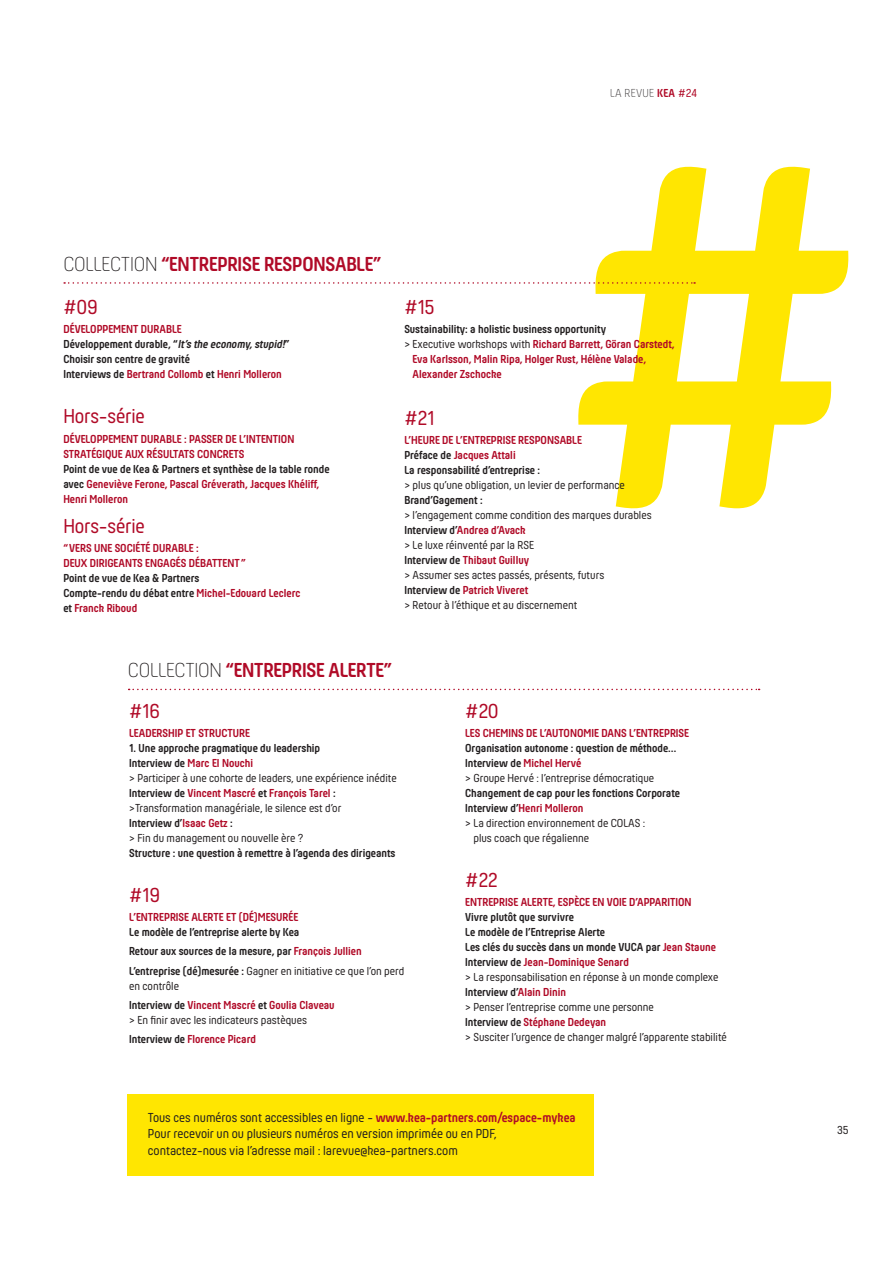
<style>
.page{position:relative;width:893px;height:1263px;background:#fff}
.page>*{position:absolute;margin:0;border:0;box-sizing:border-box;transform-origin:0 0}
.t1{font:700 21px "Hansom FY";letter-spacing:-.01em;color:#b00a27}
.t2{font:21px "Hansom FY";letter-spacing:-.01em;color:#b00a27}
.texte_Caslon{font:13.5px "Hansom FY";color:#231f20}
.t3{font:700 12px/15px "Hansom FY";color:#b00a27}
.t4{font:12px/15px "Hansom FY";color:#231f20}
.t5{font:700 12px/15px "Hansom FY";color:#231f20}
.t6{font:300 12px "Hansom FY";letter-spacing:.02em;color:#231f20}
.s1{font-weight:700;color:#b00a27}
.s2{font-weight:400;color:#b00a27}
.s3{font-weight:300;color:#231f20}
.s4{font-style:italic}
.s5{color:#231f20}
.s6{font-weight:400;color:#231f20}
.s7{color:#b00a27}
.s8{font-weight:700}
</style>
<div class="page">
<svg style="left:578px;top:166px;width:271px;height:343px"></svg>
<svg style="left:64px;top:282px;width:631px;height:2px"></svg>
<svg style="left:129px;top:689px;width:631px;height:1px"></svg>
<div style="left:128px;top:1095px;width:466px;height:81px;background:#ffe601"></div>
<p class="t6" style="left:610px;top:86px;width:89px">LA REVUE <span class="s1">KEA</span> <span class="s2">#24</span></p>
<p class="t1" style="left:63px;top:252px;width:319px"><span class="s3">COLLECTION</span> “ENTREPRISE RESPONSABLE”</p>
<p class="t2" style="left:63px;top:295px;width:36px">#09</p>
<p class="t3" style="left:63px;top:322px;width:120px">DÉVELOPPEMENT DURABLE</p>
<p class="t5" style="left:63px;top:337px;width:228px">Développement durable, “<span class="s4">It’s the economy, stupid!</span>”<br>Choisir son centre de gravité</p>
<p class="t3" style="left:63px;top:367px;width:220px"><span class="s5">Interviews de</span> Bertrand Collomb <span class="s5">et</span> Henri Molleron</p>
<p class="t2" style="left:63px;top:404px;width:83px">Hors-série</p>
<p class="t3" style="left:63px;top:431px;width:233px">DÉVELOPPEMENT DURABLE : PASSER DE L’INTENTION</p>
<p class="t3" style="left:63px;top:446px;width:183px">STRATÉGIQUE AUX RÉSULTATS CONCRETS</p>
<p class="t3" style="left:63px;top:461px;width:268px"><span class="s5">Point de vue de Kea &amp; Partners et synthèse de la table ronde avec</span> Geneviève Ferone, Pascal Gréverath, Jacques Khéliff,<br>Henri Molleron</p>
<p class="t2" style="left:63px;top:513px;width:83px">Hors-série</p>
<p class="t3" style="left:63px;top:540px;width:137px">“VERS UNE SOCIÉTÉ DURABLE :</p>
<p class="t3" style="left:63px;top:555px;width:184px">DEUX DIRIGEANTS ENGAGÉS DÉBATTENT”</p>
<p class="t5" style="left:63px;top:570px;width:138px">Point de vue de Kea &amp; Partners</p>
<p class="t3" style="left:63px;top:585px;width:239px"><span class="s5">Compte-rendu du débat entre</span> Michel-Edouard Leclerc <span class="s5">et</span> Franck Riboud</p>
<p class="t2" style="left:404px;top:295px;width:32px">#15</p>
<p class="t5" style="left:404px;top:322px;width:203px">Sustainability: a holistic business opportunity</p>
<p class="t3" style="left:413px;top:337px;width:263px;text-indent:-8px"><span class="s6">&gt; Executive workshops with</span> Richard Barrett, Göran Carstedt,<br>Eva Karlsson, Malin Ripa, Holger Rust, Hélène Valade,<br>Alexander Zschocke</p>
<p class="t2" style="left:404px;top:405px;width:32px">#21</p>
<p class="t3" style="left:404px;top:432px;width:179px">L’HEURE DE L’ENTREPRISE RESPONSABLE</p>
<p class="t3" style="left:404px;top:447px;width:113px"><span class="s5">Préface de</span> Jacques Attali</p>
<p class="t5" style="left:404px;top:462px;width:137px">La responsabilité d’entreprise :</p>
<p class="t4" style="left:404px;top:477px;width:222px">&gt; plus qu’une obligation, un levier de performance</p>
<p class="t5" style="left:404px;top:492px;width:80px">Brand’Gagement :</p>
<p class="t4" style="left:404px;top:507px;width:249px">&gt; l’engagement comme condition des marques durables</p>
<p class="t3" style="left:404px;top:522px;width:123px"><span class="s5">Interview d’</span>Andrea d’Avack</p>
<p class="t4" style="left:404px;top:537px;width:131px">&gt; Le luxe réinventé par la RSE</p>
<p class="t3" style="left:404px;top:552px;width:126px"><span class="s5">Interview de</span> Thibaut Guilluy</p>
<p class="t4" style="left:404px;top:567px;width:201px">&gt; Assumer ses actes passés, présents, futurs</p>
<p class="t3" style="left:404px;top:582px;width:125px"><span class="s5">Interview de</span> Patrick Viveret</p>
<p class="t4" style="left:404px;top:597px;width:174px">&gt; Retour à l’éthique et au discernement</p>
<p class="t1" style="left:128px;top:658px;width:265px"><span class="s3">COLLECTION</span> “ENTREPRISE ALERTE”</p>
<p class="t2" style="left:129px;top:698px;width:32px">#16</p>
<p class="t3" style="left:129px;top:725px;width:122px">LEADERSHIP ET STRUCTURE</p>
<p class="t5" style="left:129px;top:740px;width:193px">1. Une approche pragmatique du leadership</p>
<p class="t3" style="left:129px;top:755px;width:125px"><span class="s5">Interview de</span> Marc El Nouchi</p>
<p class="t4" style="left:129px;top:770px;width:269px">&gt; Participer à une cohorte de leaders, une expérience inédite</p>
<p class="t3" style="left:129px;top:785px;width:208px"><span class="s5">Interview de</span> Vincent Mascré <span class="s5">et</span> François Tarel <span class="s5">:</span></p>
<p class="t4" style="left:129px;top:800px;width:214px">&gt;Transformation managériale, le silence est d’or</p>
<p class="t5" style="left:129px;top:815px;width:105px">Interview d’<span class="s7">Isaac Getz</span> :</p>
<p class="t4" style="left:129px;top:830px;width:176px">&gt; Fin du management ou nouvelle ère ?</p>
<p class="t5" style="left:129px;top:845px;width:268px">Structure : une question à remettre à l’agenda des dirigeants</p>
<p class="t2" style="left:129px;top:883px;width:32px">#19</p>
<p class="t3" style="left:129px;top:909px;width:171px">L’ENTREPRISE ALERTE ET (DÉ)MESURÉE</p>
<p class="t5" style="left:129px;top:924px;width:172px">Le modèle de l’entreprise alerte by Kea</p>
<p class="t5" style="left:129px;top:944px;width:234px">Retour aux sources de la mesure, par <span class="s7">François Jullien</span></p>
<p class="t4" style="left:129px;top:963px;width:277px"><span class="s8">L’entreprise (dé)mesurée :</span> Gagner en initiative ce que l’on perd en contrôle</p>
<p class="t3" style="left:129px;top:997px;width:207px"><span class="s5">Interview de</span> Vincent Mascré <span class="s5">et</span> Goulia Claveau</p>
<p class="t4" style="left:129px;top:1012px;width:179px">&gt; En finir avec les indicateurs pastèques</p>
<p class="t3" style="left:129px;top:1031px;width:128px"><span class="s5">Interview de</span> Florence Picard</p>
<p class="t2" style="left:465px;top:698px;width:35px">#20</p>
<p class="t3" style="left:465px;top:725px;width:225px">LES CHEMINS DE L’AUTONOMIE DANS L’ENTREPRISE</p>
<p class="t5" style="left:465px;top:740px;width:213px">Organisation autonome : question de méthode…</p>
<p class="t5" style="left:465px;top:755px;width:118px">Interview de <span class="s7">Michel Hervé</span></p>
<p class="t4" style="left:465px;top:770px;width:191px">&gt; Groupe Hervé : l’entreprise démocratique</p>
<p class="t5" style="left:465px;top:785px;width:216px">Changement de cap pour les fonctions Corporate</p>
<p class="t3" style="left:465px;top:800px;width:120px"><span class="s5">Interview d’</span>Henri Molleron</p>
<p class="t4" style="left:473px;top:815px;width:173px;text-indent:-8px">&gt; La direction environnement de COLAS : plus coach que régalienne</p>
<p class="t2" style="left:465px;top:868px;width:34px">#22</p>
<p class="t3" style="left:465px;top:894px;width:228px">ENTREPRISE ALERTE, ESPÈCE EN VOIE D’APPARITION</p>
<p class="t5" style="left:465px;top:909px;width:110px">Vivre plutôt que survivre</p>
<p class="t5" style="left:465px;top:924px;width:141px">Le modèle de l’Entreprise Alerte</p>
<p class="t5" style="left:465px;top:939px;width:252px">Les clés du succès dans un monde VUCA par <span class="s7">Jean Staune</span></p>
<p class="t3" style="left:465px;top:954px;width:165px"><span class="s5">Interview de</span> Jean-Dominique Senard</p>
<p class="t4" style="left:465px;top:969px;width:255px">&gt; La responsabilisation en réponse à un monde complexe</p>
<p class="t5" style="left:465px;top:984px;width:102px">Interview d’<span class="s7">Alain Dinin</span></p>
<p class="t4" style="left:465px;top:999px;width:190px">&gt; Penser l’entreprise comme une personne</p>
<p class="t3" style="left:465px;top:1014px;width:142px"><span class="s5">Interview de</span> Stéphane Dedeyan</p>
<p class="t4" style="left:465px;top:1029px;width:263px">&gt; Susciter l’urgence de changer malgré l’apparente stabilité</p>
<p class="texte_Caslon" style="left:148px;top:1110px;width:429px">Tous ces numéros sont accessibles en ligne - <span class="s1">www.kea-partners.com/espace-mykea</span></p>
<p class="texte_Caslon" style="left:148px;top:1126px;width:350px">Pour recevoir un ou plusieurs numéros en version imprimée ou en PDF,</p>
<p class="texte_Caslon" style="left:148px;top:1143px;width:311px">contactez-nous via l’adresse mail : larevue@kea-partners.com</p>
<p class="t4" style="left:837px;top:1122px;width:13px">35</p>
</div>
